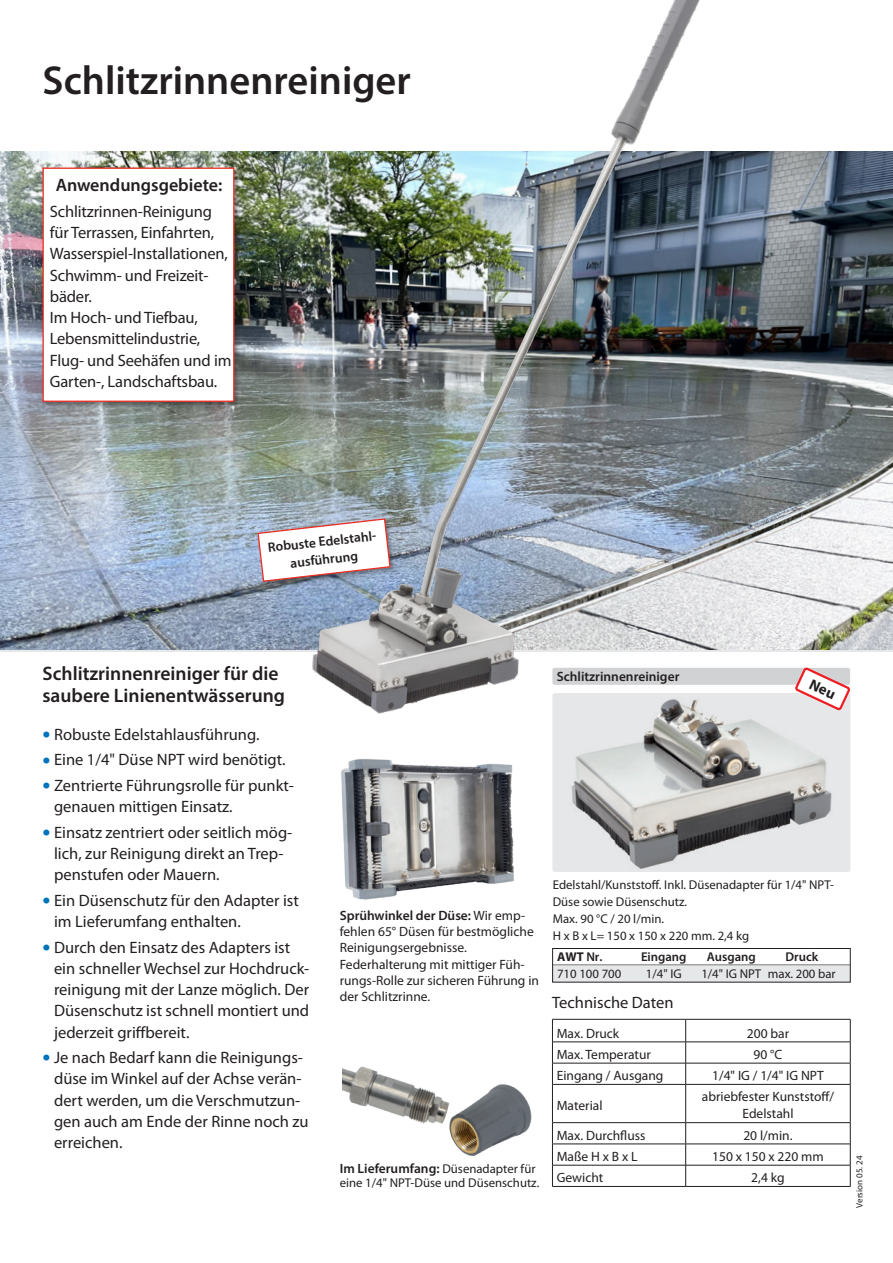
<style>
.page{position:relative;width:893px;height:1263px;background:#fff}
.page>*{position:absolute;margin:0;border:0;box-sizing:border-box;transform-origin:0 0}
.t1{font:600 40.5px "Myriad Pro";color:#231f20}
.t2{font:600 19.5px/21.3px "Myriad Pro";color:#231f20}
.t3{font:600 18px "Myriad Pro";color:#231f20}
.t4{font:16.5px/21.3px "Myriad Pro";color:#231f20}
.t5{font:13.5px/16.2px "Myriad Pro";color:#231f20;text-align:center}
.t6{font:600 13.5px/18px "Myriad Pro";color:#231f20;text-align:center}
.t7{font:12.75px/17px "Myriad Pro";color:#231f20}
.t8{font:600 12.75px "Myriad Pro";color:#231f20}
.t9{font:9px "Myriad Pro";color:#231f20}
.s1{font-size:28.5px;color:#0073bc}
.s2{font-weight:600}
.s3{font-weight:400;font-size:12.75px}
</style>
<div class="page">
<img style="left:0;top:151px;width:892px;height:498px">
<div style="left:43px;top:168px;width:191px;height:234px;background:#fff;border:1px solid #ee2e22"></div>
<div style="left:552px;top:693px;width:298px;height:179px;background:#e6e7e9;border-radius:2px"></div>
<img style="left:571px;top:745px;width:261px;height:124px">
<img style="left:88px;top:0;width:720px;height:745px">
<img style="left:329px;top:732px;width:195px;height:168px">
<img style="left:342px;top:1066px;width:190px;height:90px">
<div style="left:257px;top:518px;width:139px;height:69px;background:#231f20;opacity:.4"></div>
<svg style="left:257px;top:518px;width:134px;height:64px"></svg>
<hr style="left:552px;top:1019px;width:134px;height:1px;background:#231f20">
<hr style="left:686px;top:1019px;width:164px;height:1px;background:#231f20">
<hr style="left:552px;top:1041px;width:134px;height:1px;background:#231f20">
<hr style="left:686px;top:1041px;width:164px;height:1px;background:#231f20">
<hr style="left:552px;top:1063px;width:134px;height:1px;background:#231f20">
<svg style="left:552px;top:1019px;width:1px;height:65px"></svg>
<hr style="left:686px;top:1063px;width:164px;height:1px;background:#231f20">
<svg style="left:685px;top:1019px;width:1px;height:65px"></svg>
<svg style="left:850px;top:1019px;width:1px;height:65px"></svg>
<hr style="left:552px;top:1084px;width:134px;height:1px;background:#231f20">
<hr style="left:552px;top:1084px;width:1px;height:38px;background:#231f20">
<hr style="left:686px;top:1084px;width:164px;height:1px;background:#231f20">
<hr style="left:685px;top:1084px;width:1px;height:38px;background:#231f20">
<hr style="left:850px;top:1084px;width:1px;height:38px;background:#231f20">
<hr style="left:552px;top:1122px;width:134px;height:1px;background:#231f20">
<hr style="left:686px;top:1122px;width:164px;height:1px;background:#231f20">
<hr style="left:552px;top:1144px;width:134px;height:1px;background:#231f20">
<hr style="left:686px;top:1144px;width:164px;height:1px;background:#231f20">
<hr style="left:552px;top:1165px;width:134px;height:1px;background:#231f20">
<svg style="left:552px;top:1123px;width:1px;height:63px"></svg>
<hr style="left:686px;top:1165px;width:164px;height:1px;background:#231f20">
<svg style="left:685px;top:1123px;width:1px;height:63px"></svg>
<svg style="left:850px;top:1123px;width:1px;height:63px"></svg>
<hr style="left:552px;top:1186px;width:134px;height:1px;background:#231f20">
<hr style="left:686px;top:1186px;width:164px;height:1px;background:#231f20">
<div style="left:552px;top:668px;width:298px;height:17px;background:#d1d2d4;border-radius:2px"></div>
<div style="left:553px;top:965px;width:297px;height:17px;background:#e6e7e9"></div>
<div style="left:552px;top:948px;width:298px;height:34px;border:1px solid #231f20"></div>
<svg style="left:793px;top:666px;width:58px;height:46px"></svg>
<h1 class="t1" style="left:43px;top:54px;width:370px">Schlitzrinnenreiniger</h1>
<p class="t3" style="left:56px;top:174px;width:168px">Anwendungsgebiete:</p>
<p class="t4" style="left:50px;top:201px;width:183px">Schlitzrinnen-Reinigung für Terrassen, Einfahrten,<br>Wasserspiel-Installationen,<br>Schwimm- und Freizeit&shy;bäder.<br>Im Hoch- und Tiefbau,<br>Lebensmittelindustrie,<br>Flug- und Seehäfen und im<br>Garten-, Landschaftsbau.</p>
<p class="t6" style="left:267px;top:538px;width:113px;rotate:-6deg">Robuste Edelstahl&shy;ausführung</p>
<p class="t2" style="left:43px;top:663px;width:244px">Schlitzrinnenreiniger für die saubere Linienentwässerung</p>
<p class="t4" style="left:43px;top:724px;width:218px"><span class="s1">•</span> Robuste Edelstahlausführung.</p>
<p class="t4" style="left:43px;top:749px;width:245px"><span class="s1">•</span> Eine 1/4" Düse NPT wird benötigt.</p>
<p class="t4" style="left:54px;top:775px;width:241px;text-indent:-12px"><span class="s1">•</span> Zentrierte Führungsrolle für punkt&shy;genauen mittigen Einsatz.</p>
<p class="t4" style="left:54px;top:822px;width:240px;text-indent:-12px"><span class="s1">•</span> Einsatz zentriert oder seitlich mög&shy;lich, zur Reinigung direkt an Trep&shy;penstufen oder Mauern.</p>
<p class="t4" style="left:54px;top:890px;width:246px;text-indent:-12px"><span class="s1">•</span> Ein Düsenschutz für den Adapter ist im Lieferumfang enthalten.</p>
<p class="t4" style="left:54px;top:937px;width:257px;text-indent:-12px"><span class="s1">•</span> Durch den Einsatz des Adapters ist ein schneller Wechsel zur Hochdruck&shy;reinigung mit der Lanze möglich. Der Düsenschutz ist schnell montiert und jederzeit griffbereit.</p>
<p class="t4" style="left:54px;top:1047px;width:256px;text-indent:-12px"><span class="s1">•</span> Je nach Bedarf kann die Reinigungs&shy;düse im Winkel auf der Achse verän&shy;dert werden, um die Verschmutzun&shy;gen auch am Ende der Rinne noch zu erreichen.</p>
<p class="t6" style="left:557px;top:667px;width:124px">Schlitzrinnenreiniger</p>
<p class="t5" style="left:340px;top:907px;width:201px;text-align:left"><span class="s2">Sprühwinkel der Düse:</span> Wir emp&shy;fehlen 65° Düsen für bestmögliche<br>Reinigungsergebnisse.<br>Federhalterung mit mittiger Füh&shy;rungs-Rolle zur sicheren Führung in der Schlitzrinne.</p>
<p class="t6" style="left:340px;top:1159px;width:197px">Im Lieferumfang: <span class="s3">Düsenadapter für</span></p>
<p class="t7" style="left:340px;top:1174px;width:201px">eine 1/4" NPT-Düse und Düsenschutz.</p>
<p class="t7" style="left:553px;top:876px;width:283px">Edelstahl/Kunststoff. Inkl. Düsenadapter für 1/4" NPT-Düse sowie Düsenschutz.<br>Max. 90 °C / 20 l/min.<br>H x B x L= 150 x 150 x 220 mm. 2,4 kg</p>
<p class="t8" style="left:641px;top:949px;width:47px">Eingang</p>
<p class="t8" style="left:707px;top:949px;width:50px">Ausgang</p>
<p class="t8" style="left:785px;top:949px;width:34px">Druck</p>
<p class="t7" style="left:557px;top:965px;width:66px">710 100 700</p>
<p class="t7" style="left:646px;top:965px;width:37px">1/4" IG</p>
<p class="t7" style="left:701px;top:965px;width:136px">1/4" IG NPT max. 200 bar</p>
<p class="t4" style="left:552px;top:992px;width:123px">Technische Daten</p>
<p class="t5" style="left:557px;top:1025px;width:64px">Max. Druck</p>
<p class="t5" style="left:747px;top:1025px;width:44px">200 bar</p>
<p class="t5" style="left:557px;top:1046px;width:96px">Max. Temperatur</p>
<p class="t5" style="left:754px;top:1046px;width:30px">90 °C</p>
<p class="t5" style="left:557px;top:1068px;width:108px">Eingang / Ausgang</p>
<p class="t5" style="left:712px;top:1068px;width:113px">1/4" IG / 1/4" IG NPT</p>
<p class="t5" style="left:557px;top:1097px;width:47px">Material</p>
<p class="t5" style="left:702px;top:1089px;width:134px;line-height:17px">abriebfester Kunststoff/<br>Edelstahl</p>
<p class="t5" style="left:557px;top:1127px;width:90px">Max. Durchfluss</p>
<p class="t5" style="left:743px;top:1127px;width:51px">20 l/min.</p>
<p class="t5" style="left:557px;top:1148px;width:82px">Maße H x B x L</p>
<p class="t5" style="left:712px;top:1148px;width:113px">150 x 150 x 220 mm</p>
<p class="t5" style="left:557px;top:1170px;width:48px">Gewicht</p>
<p class="t5" style="left:751px;top:1170px;width:35px">2,4 kg</p>
<p class="t9" style="left:855px;top:1208px;width:53px;rotate:-90deg">Version 05. 24</p>
</div>
